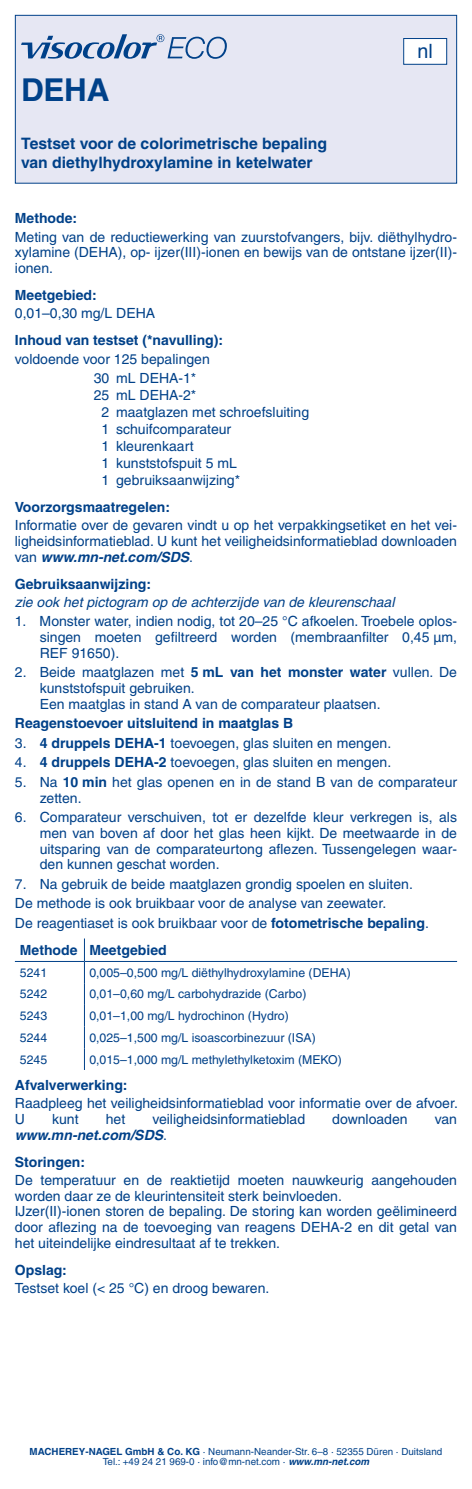
<style>
.page{position:relative;width:472px;height:1489px;background:#fff}
.page>*{position:absolute;margin:0;border:0;box-sizing:border-box;transform-origin:0 0}
.t1{font:700 31.5px "Helvetica LT Pro";color:#004189}
.t2{font:19.78px "Helvetica";color:#004189}
.t3{font:700 15.75px/18.9px "Helvetica LT Pro";color:#004189}
.t4{font:14px/15.8px "Helvetica LT Pro";color:#004189}
.t5{font:700 14px "Helvetica LT Pro";color:#004189}
.t6{font:italic 14px "Helvetica LT Pro";color:#004189}
.t7{font:italic 700 14px/26.9px "Helvetica LT Pro";color:#004189}
.t8{font:12.25px "Helvetica LT Pro";color:#004189}
.t9{font:9.8px/9.6px "Helvetica LT Pro";color:#004189;text-align:center}
.s1{font-weight:700;font-style:italic}
.s2{font-weight:700}
.s3{font-weight:400;font-style:normal}
.s4{font-style:normal}
</style>
<div class="page">
<div style="left:15px;top:15px;width:441px;height:168px;background:#e6e7f3"></div>
<svg style="left:21px;top:34px;width:206px;height:25px"></svg>
<div style="left:15px;top:15px;width:441px;height:169px;border:1px solid #004189"></div>
<div style="left:403px;top:39px;width:43px;height:25px;background:#fff"></div>
<div style="left:403px;top:38px;width:43px;height:27px;border:1px solid #004189"></div>
<svg style="left:84px;top:938px;width:1px;height:131px"></svg>
<hr style="left:15px;top:961px;width:69px;height:1px;background:#004189">
<hr style="left:84px;top:961px;width:372px;height:1px;background:#004189">
<h1 class="t1" style="left:21px;top:71px;width:90px">DEHA</h1>
<p class="t3" style="left:21px;top:134px;width:307px">Testset voor de colorimetrische bepaling van diethylhydroxylamine in ketelwater</p>
<h2 class="t2" style="left:417px;top:36px;width:17px">nl</h2>
<p class="t5" style="left:15px;top:210px;width:64px">Methode:</p>
<p class="t4" style="left:15px;top:229px;width:443px;text-align:justify">Meting van de reductiewerking van zuurstofvangers, bijv. diëthylhydro&shy;xylamine (DEHA), op- ijzer(III)-ionen en bewijs van de ontstane ijzer(II)- ionen.</p>
<p class="t5" style="left:15px;top:287px;width:83px">Meetgebied:</p>
<p class="t4" style="left:15px;top:305px;width:142px">0,01–0,30 mg/L DEHA</p>
<p class="t5" style="left:15px;top:332px;width:209px">Inhoud van testset (*navulling):</p>
<p class="t4" style="left:94px;top:349px;width:117px;line-height:19.4px;text-indent:-79px">voldoende voor 125 bepalingen<br>30 mL DEHA-1*</p>
<p class="t4" style="left:101px;top:386px;width:209px;line-height:17px;text-indent:-8px">25 mL DEHA-2*<br>2 maatglazen met schroefsluiting<br>1 schuifcomparateur<br>1 kleurenkaart<br>1 kunststofspuit 5 mL<br>1 gebruiksaanwijzing*</p>
<p class="t5" style="left:15px;top:498px;width:157px">Voorzorgsmaatregelen:</p>
<p class="t4" style="left:15px;top:517px;width:443px;text-align:justify">Informatie over de gevaren vindt u op het verpakkingsetiket en het vei&shy;ligheidsinformatieblad. U kunt het veiligheidsinformatieblad downloaden van <span class="s1">www.mn-net.com/SDS</span>.</p>
<p class="t5" style="left:15px;top:575px;width:138px">Gebruiksaanwijzing:</p>
<p class="t6" style="left:15px;top:594px;width:381px">zie ook het pictogram op de achterzijde van de kleurenschaal</p>
<p class="t4" style="left:40px;top:613px;width:418px;text-align:justify;text-indent:-25px">1. Monster water, indien nodig, tot 20–25 °C afkoelen. Troebele oplos&shy;singen moeten gefiltreerd worden (membraanfilter 0,45 μm, REF 91650).</p>
<p class="t4" style="left:40px;top:664px;width:418px;text-indent:-25px">2. Beide maatglazen met <span class="s2">5 mL van het monster water</span> vullen. De kunststofspuit gebruiken.<br>Een maatglas in stand A van de comparateur plaatsen.</p>
<p class="t5" style="left:15px;top:715px;width:279px">Reagenstoevoer uitsluitend in maatglas B</p>
<p class="t4" style="left:15px;top:735px;width:377px">3. <span class="s2">4 druppels DEHA-1</span> toevoegen, glas sluiten en mengen.</p>
<p class="t4" style="left:15px;top:754px;width:377px">4. <span class="s2">4 druppels DEHA-2</span> toevoegen, glas sluiten en mengen.</p>
<p class="t4" style="left:40px;top:774px;width:418px;text-indent:-25px">5. Na <span class="s2">10 min</span> het glas openen en in de stand B van de comparateur zetten.</p>
<p class="t4" style="left:40px;top:809px;width:418px;text-align:justify;text-indent:-25px">6. Comparateur verschuiven, tot er dezelfde kleur verkregen is, als men van boven af door het glas heen kijkt. De meetwaarde in de uitsparing van de comparateurtong aflezen. Tussengelegen waar&shy;den kunnen geschat worden.</p>
<p class="t4" style="left:15px;top:874px;width:415px;line-height:19.4px">7. Na gebruik de beide maatglazen grondig spoelen en sluiten.<br>De methode is ook bruikbaar voor de analyse van zeewater.<br>De reagentiaset is ook bruikbaar voor de <span class="s2">fotometrische bepaling</span>.</p>
<p class="t5" style="left:20px;top:941px;width:148px">Methode Meetgebied</p>
<p class="t8" style="left:20px;top:965px;width:29px">5241</p>
<p class="t8" style="left:89px;top:965px;width:263px">0,005–0,500 mg/L diëthylhydroxylamine (DEHA)</p>
<p class="t8" style="left:20px;top:986px;width:29px">5242</p>
<p class="t8" style="left:89px;top:986px;width:218px">0,01–0,60 mg/L carbohydrazide (Carbo)</p>
<p class="t8" style="left:20px;top:1008px;width:29px">5243</p>
<p class="t8" style="left:89px;top:1008px;width:201px">0,01–1,00 mg/L hydrochinon (Hydro)</p>
<p class="t8" style="left:20px;top:1030px;width:29px">5244</p>
<p class="t8" style="left:89px;top:1030px;width:228px">0,025–1,500 mg/L isoascorbinezuur (ISA)</p>
<p class="t8" style="left:20px;top:1052px;width:29px">5245</p>
<p class="t8" style="left:89px;top:1052px;width:253px">0,015–1,000 mg/L methylethylketoxim (MEKO)</p>
<p class="t5" style="left:15px;top:1076px;width:114px">Afvalverwerking:</p>
<p class="t4" style="left:15px;top:1095px;width:444px">Raadpleeg het veiligheidsinformatieblad voor informatie over de afvoer.<br>U</p>
<p class="t4" style="left:52px;top:1110px;width:28px">kunt</p>
<p class="t4" style="left:106px;top:1110px;width:21px">het</p>
<p class="t4" style="left:152px;top:1110px;width:154px">veiligheidsinformatieblad</p>
<p class="t4" style="left:332px;top:1110px;width:77px">downloaden</p>
<p class="t4" style="left:434px;top:1110px;width:24px">van</p>
<p class="t7" style="left:15px;top:1121px;width:153px">www.mn-net.com/SDS<span class="s3">.<br></span><span class="s4">Storingen:</span></p>
<p class="t4" style="left:15px;top:1171px;width:443px">De temperatuur en de reaktietijd moeten nauwkeurig aangehouden worden daar ze de kleurintensiteit sterk beinvloeden.<br>IJzer(II)-ionen storen de bepaling. De storing kan worden geëlimineerd door aflezing na de toevoeging van reagens DEHA-2 en dit getal van het uiteindelijke eindresultaat af te trekken.</p>
<p class="t5" style="left:15px;top:1261px;width:53px">Opslag:</p>
<p class="t4" style="left:15px;top:1280px;width:256px">Testset koel (&lt; 25 °C) en droog bewaren.</p>
<p class="t9" style="left:30px;top:1446px;width:414px"><span class="s2">MACHEREY-NAGEL GmbH &amp; Co. KG</span> · Neumann-Neander-Str. 6–8 · 52355 Düren · Duitsland<br>Tel.: +49 24 21 969-0 · info@mn-net.com · <span class="s1">www.mn-net.com</span></p>
</div>
